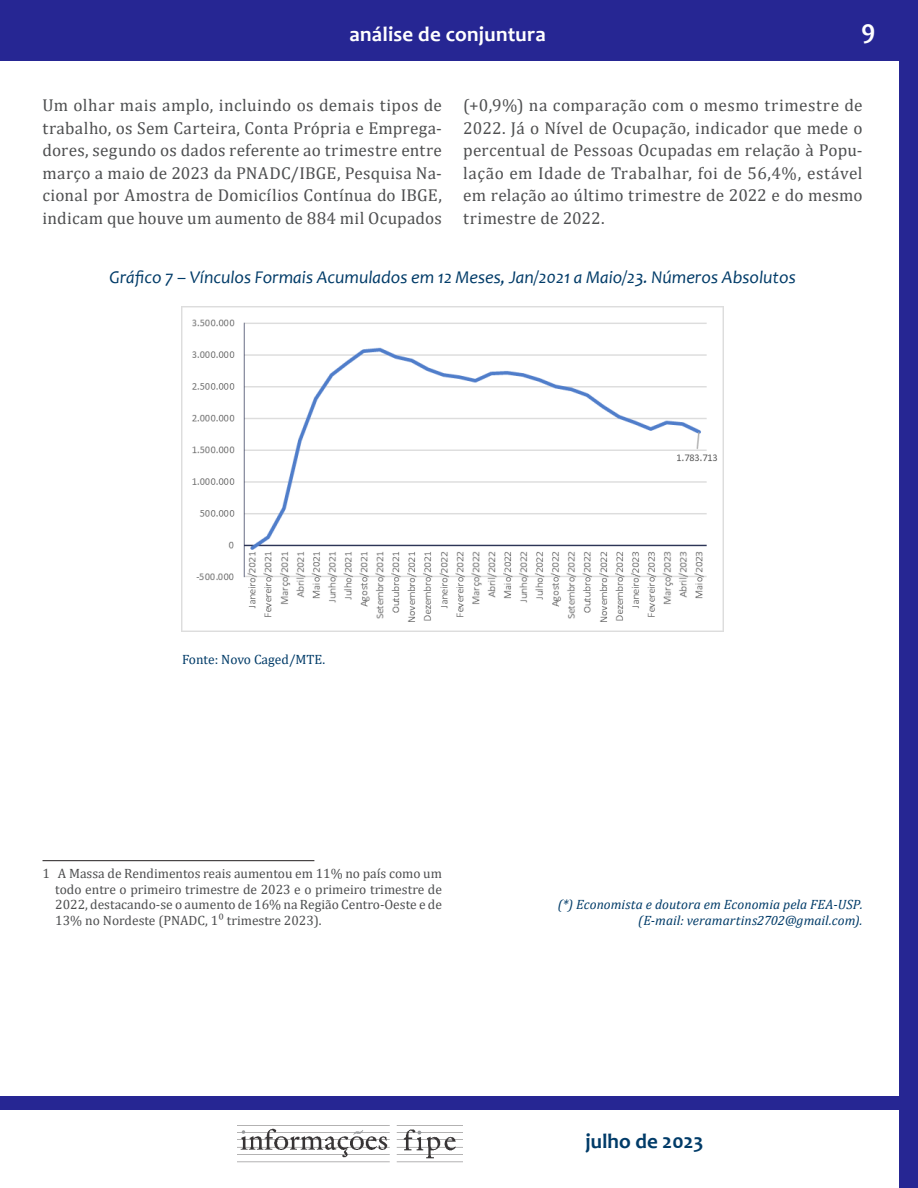
<style>
.page{position:relative;width:918px;height:1188px;background:#fff}
.page>*{position:absolute;margin:0;border:0;box-sizing:border-box;transform-origin:0 0}
.t1{font:700 27px "Candara";color:#fff}
.t2{font:700 21px "Candara";letter-spacing:.01em;color:#fff}
.t3{font:700 21px "Candara";color:#003b68}
.t4{font:italic 18px "Candara";color:#003b68}
.t5{font:17.25px/22.5px "Cambria";letter-spacing:.01em;color:#4e4f50;text-align:justify}
.t6{font:13.5px/15.8px "Cambria";color:#4e4f50;text-align:justify}
.t7{font:italic 13.5px/16.5px "Cambria";letter-spacing:.005em;color:#003b68;text-align:right}
.t8{font:13.5px "Cambria";color:#003b68}
</style>
<div class="page">
<div style="left:899px;top:0;width:19px;height:1188px;background:#262693"></div>
<div style="left:0;top:0;width:918px;height:61px;background:#262693"></div>
<img style="left:238px;top:1128px;width:225px;height:35px">
<div style="left:0;top:1097px;width:918px;height:13px;background:#262693"></div>
<img style="left:182px;top:306px;width:541px;height:326px">
<hr style="left:43px;top:860px;width:271px;height:1px;background:#231f20">
<p class="t2" style="left:350px;top:21px;width:198px">análise de conjuntura</p>
<h1 class="t1" style="left:861px;top:12px;width:16px">9</h1>
<p class="t5" style="left:43px;top:94px;width:401px">Um olhar mais amplo, incluindo os demais tipos de trabalho, os Sem Carteira, Conta Própria e Emprega&shy;dores, segundo os dados referente ao trimestre entre março a maio de 2023 da PNADC/IBGE, Pesquisa Na&shy;cional por Amostra de Domicílios Contínua do IBGE, indicam que houve um aumento de 884 mil Ocupados</p>
<p class="t5" style="left:463px;top:94px;width:401px">(+0,9%) na comparação com o mesmo trimestre de 2022. Já o Nível de Ocupação, indicador que mede o percentual de Pessoas Ocupadas em relação à Popu&shy;lação em Idade de Trabalhar, foi de 56,4%, estável em relação ao último trimestre de 2022 e do mesmo trimestre de 2022.</p>
<p class="t4" style="left:110px;top:266px;width:688px">Gráfico 7 – Vínculos Formais Acumulados em 12 Meses, Jan/2021 a Maio/23. Números Absolutos</p>
<p class="t8" style="left:182px;top:651px;width:145px">Fonte: Novo Caged/MTE.</p>
<p class="t6" style="left:55px;top:865px;width:388px;text-indent:-13px">1 A Massa de Rendimentos reais aumentou em 11% no país como um todo entre o primeiro trimestre de 2023 e o primeiro trimestre de 2022, destacando-se o aumento de 16% na Região Centro-Oeste e de 13% no Nordeste (PNADC, 1⁰ trimestre 2023).</p>
<p class="t7" style="left:558px;top:895px;width:306px">(*) Economista e doutora em Economia pela FEA-USP. (E-mail: veramartins2702@gmail.com).</p>
<p class="t3" style="left:586px;top:1128px;width:119px">julho de 2023</p>
</div>
